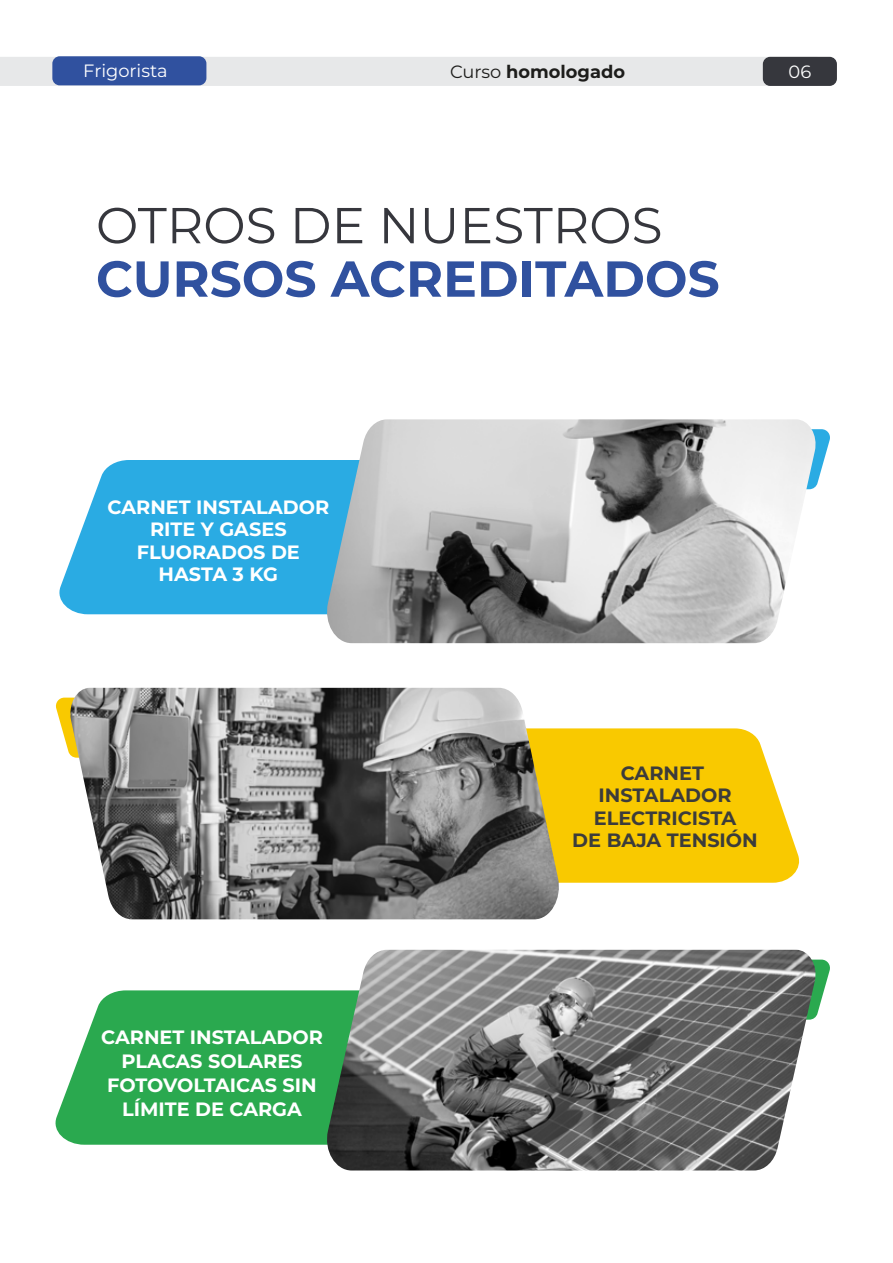
<style>
.page{position:relative;width:893px;height:1263px;background:#fff}
.page>*{position:absolute;margin:0;border:0;box-sizing:border-box;transform-origin:0 0}
.t1{font:700 50.4px "Montserrat";color:#30519f}
.t2{font:50.4px "Montserrat";color:#36373d}
.t3{font:700 19.35px/22.5px "Montserrat";color:#fff;text-align:center}
.t4{font:700 19.35px/22.5px "Montserrat";color:#3c3c3b;text-align:center}
.t5{font:700 17.85px "Montserrat";color:#1d1d1b}
.t6{font:17.85px "Montserrat";color:#fff}
.s1{font-weight:400}
</style>
<div class="page">
<svg style="left:818px;top:429px;width:12px;height:52px"></svg>
<svg style="left:59px;top:460px;width:265px;height:154px;background:#3db2e5"></svg>
<img style="left:324px;top:419px;width:494px;height:224px">
<svg style="left:56px;top:698px;width:12px;height:52px"></svg>
<svg style="left:562px;top:728px;width:238px;height:155px;background:#f9cd17"></svg>
<img style="left:68px;top:688px;width:494px;height:231px">
<svg style="left:818px;top:959px;width:12px;height:53px"></svg>
<svg style="left:55px;top:990px;width:268px;height:155px;background:#3cb05e"></svg>
<img style="left:323px;top:950px;width:495px;height:220px">
<div style="left:0;top:57px;width:768px;height:29px;background:#e7e8e9"></div>
<div style="left:763px;top:57px;width:74px;height:29px;background:#36373d;border-radius:7px"></div>
<div style="left:52px;top:56px;width:154px;height:29px;background:#30519f;border-radius:7px"></div>
<p class="t6" style="left:83px;top:59px;width:86px">Frigorista</p>
<p class="t5" style="left:450px;top:59px;width:177px"><span class="s1">Curso</span> homologado</p>
<p class="t6" style="left:789px;top:60px;width:24px">06</p>
<h1 class="t2" style="left:96px;top:192px;width:568px">OTROS DE NUESTROS</h1>
<h1 class="t1" style="left:96px;top:245px;width:625px">CURSOS ACREDITADOS</h1>
<p class="t3" style="left:107px;top:495px;width:223px">CARNET INSTALADOR<br>RITE Y GASES<br>FLUORADOS DE<br>HASTA 3 KG</p>
<p class="t3" style="left:101px;top:1025px;width:223px;line-height:23.7px">CARNET INSTALADOR<br>PLACAS SOLARES<br>FOTOVOLTAICAS SIN<br>LÍMITE DE CARGA</p>
<p class="t4" style="left:572px;top:761px;width:187px">CARNET<br>INSTALADOR<br>ELECTRICISTA<br>DE BAJA TENSIÓN</p>
</div>
